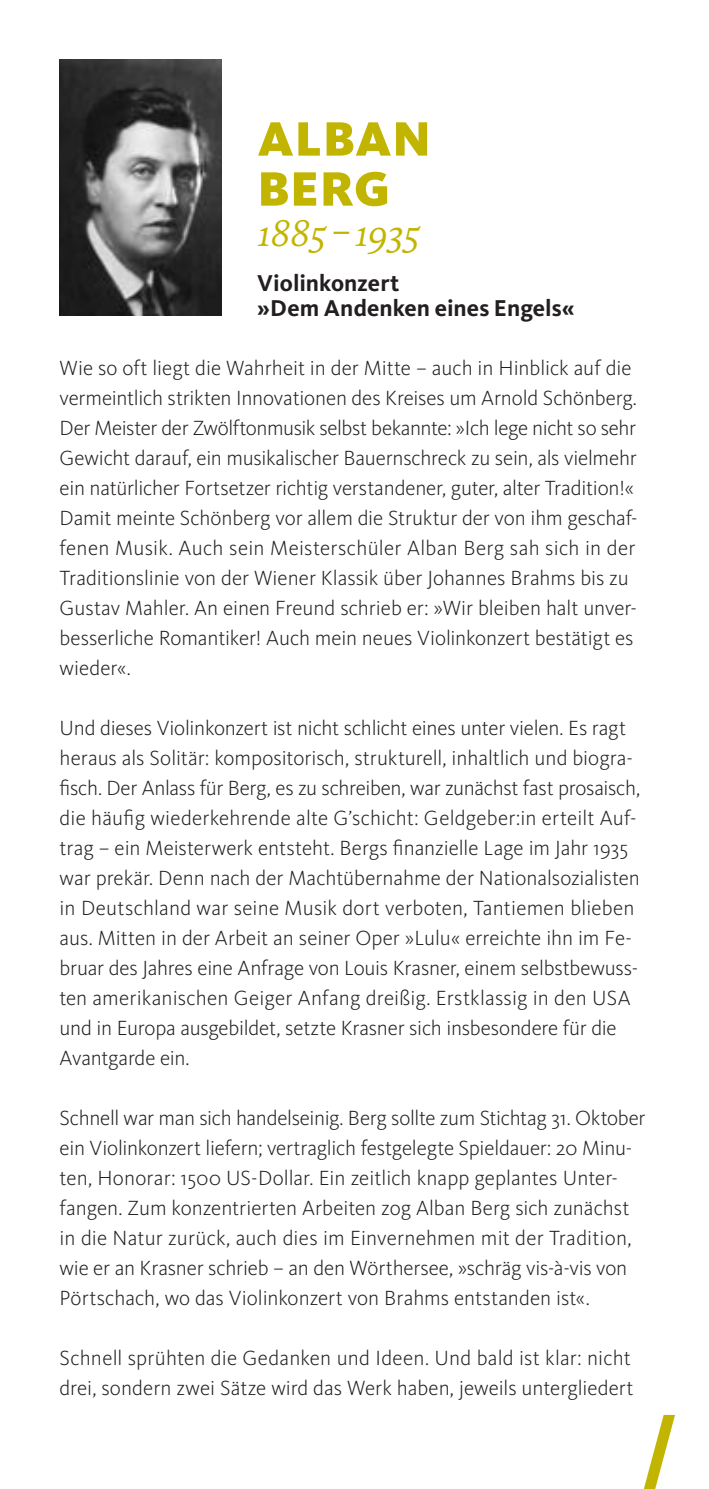
<style>
.page{position:relative;width:709px;height:1489px;background:#fff}
.page>*{position:absolute;margin:0;border:0;box-sizing:border-box;transform-origin:0 0}
.t1{font:900 50px/50px "WDR Sans";letter-spacing:.02em;color:#c2b501}
.t2{font:italic 37.5px "WDR Serif";letter-spacing:-.025em;color:#c2b501}
.t3{font:700 23.75px/25px "WDR Sans";color:#231f20}
.t4{font:300 21.25px/30px "WDR Sans";letter-spacing:-.005em;color:#231f20}
</style>
<div class="page">
<svg style="left:644px;top:1414px;width:31px;height:74px"></svg>
<img style="left:60px;top:60px;width:162px;height:256px">
<h1 class="t1" style="left:257px;top:114px;width:175px">ALBAN<br>BERG</h1>
<h2 class="t2" style="left:257px;top:211px;width:165px">1885 – 1935</h2>
<p class="t3" style="left:257px;top:270px;width:319px">Violinkonzert<br>»Dem Andenken eines Engels«</p>
<p class="t4" style="left:60px;top:352px;width:579px">Wie so oft liegt die Wahrheit in der Mitte – auch in Hinblick auf die vermeintlich strikten Innovationen des Kreises um Arnold Schönberg.<br>Der Meister der Zwölftonmusik selbst bekannte: »Ich lege nicht so sehr Gewicht darauf, ein musikalischer Bauernschreck zu sein, als vielmehr ein natürlicher Fortsetzer richtig verstandener, guter, alter Tradition!« Damit meinte Schönberg vor allem die Struktur der von ihm geschaf&shy;fenen Musik. Auch sein Meisterschüler Alban Berg sah sich in der Traditionslinie von der Wiener Klassik über Johannes Brahms bis zu Gustav Mahler. An einen Freund schrieb er: »Wir bleiben halt unver&shy;besserliche Romantiker! Auch mein neues Violinkonzert bestätigt es wieder«.</p>
<p class="t4" style="left:60px;top:712px;width:582px">Und dieses Violinkonzert ist nicht schlicht eines unter vielen. Es ragt heraus als Solitär: kompositorisch, strukturell, inhaltlich und biogra&shy;fisch. Der Anlass für Berg, es zu schreiben, war zunächst fast prosaisch, die häufig wiederkehrende alte G’schicht: Geldgeber:in erteilt Auf&shy;trag – ein Meisterwerk entsteht. Bergs finanzielle Lage im Jahr 1935 war prekär. Denn nach der Machtübernahme der Nationalsozialisten in Deutschland war seine Musik dort verboten, Tantiemen blieben aus. Mitten in der Arbeit an seiner Oper »Lulu« erreichte ihn im Fe&shy;bruar des Jahres eine Anfrage von Louis Krasner, einem selbstbewuss&shy;ten amerikanischen Geiger Anfang dreißig. Erstklassig in den USA und in Europa ausgebildet, setzte Krasner sich insbesondere für die Avantgarde ein.</p>
<p class="t4" style="left:60px;top:1103px;width:587px">Schnell war man sich handelseinig. Berg sollte zum Stichtag 31. Oktober ein Violinkonzert liefern; vertraglich festgelegte Spieldauer: 20 Minu&shy;ten, Honorar: 1500 US-Dollar. Ein zeitlich knapp geplantes Unter&shy;fangen. Zum konzentrierten Arbeiten zog Alban Berg sich zunächst in die Natur zurück, auch dies im Einvernehmen mit der Tradition, wie er an Krasner schrieb – an den Wörthersee, »schräg vis-à-vis von Pörtschach, wo das Violinkonzert von Brahms entstanden ist«.</p>
<p class="t4" style="left:60px;top:1343px;width:575px">Schnell sprühten die Gedanken und Ideen. Und bald ist klar: nicht drei, sondern zwei Sätze wird das Werk haben, jeweils untergliedert</p>
</div>
